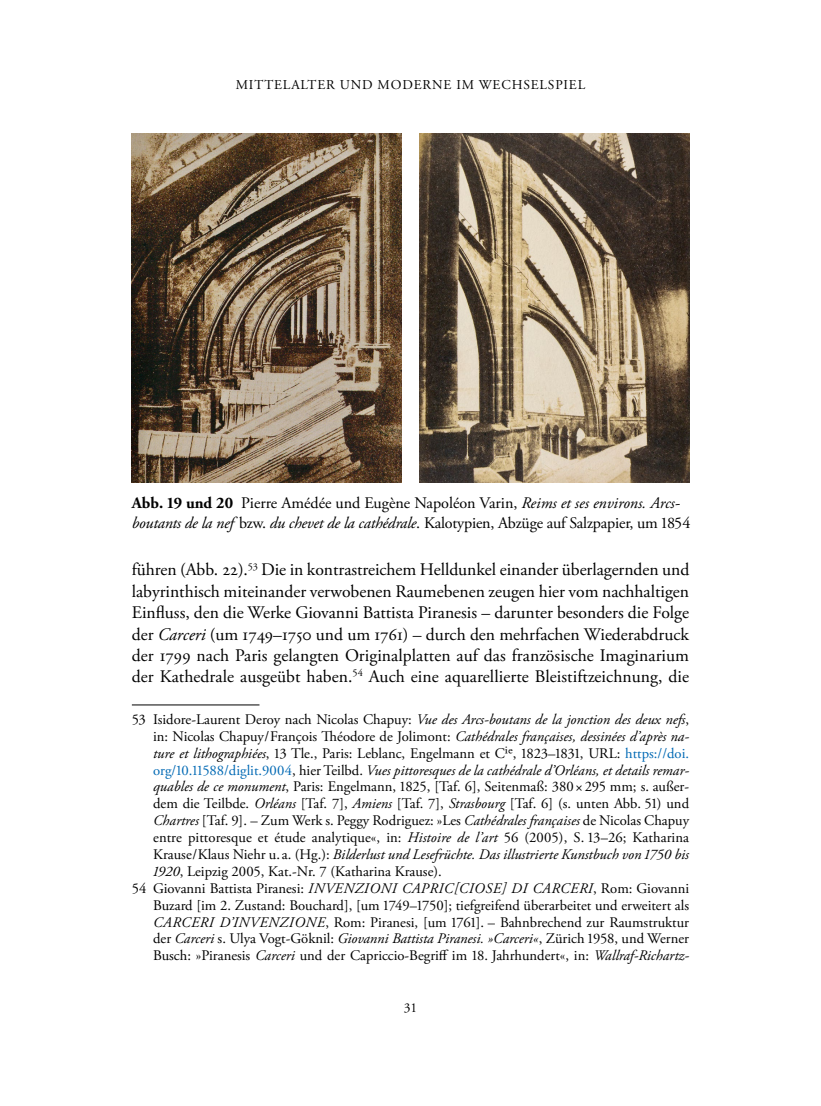
<style>
.page{position:relative;width:821px;height:1106px;background:#fff}
.page>*{position:absolute;margin:0;border:0;box-sizing:border-box;transform-origin:0 0}
.Paragraph_eingerückt{font:17.7px/21.3px "Adobe Garamond Pro";letter-spacing:.005em;color:#000;text-align:justify}
.Bildlegende{font:16.2px/19.8px "Adobe Garamond Pro";letter-spacing:-.01em;color:#000}
.Fußnote{font:14.7px/16.8px "Adobe Garamond Pro";color:#000;text-align:justify}
.KT_Rechts{font:13.5px "Adobe Garamond Pro";letter-spacing:.065em;color:#000}
.s1{font-weight:700}
.s2{font-style:italic}
.s3{color:#0069b4}
</style>
<div class="page">
<hr style="left:132px;top:704px;width:127px;height:1px;background:#000">
<img style="left:132px;top:134px;width:270px;height:349px">
<img style="left:419px;top:134px;width:270px;height:349px">
<p class="KT_Rechts" style="left:236px;top:77px;width:351px">MITTELALTER UND MODERNE IM WECHSELSPIEL</p>
<p class="Bildlegende" style="left:132px;top:494px;width:560px"><span class="s1">Abb. 19 und 20</span> Pierre Amédée und Eugène Napoléon Varin, <span class="s2">Reims et ses environs. Arcs&shy;boutants de la nef</span> bzw. <span class="s2">du chevet de la cathédrale</span>. Kalotypien, Abzüge auf Salzpapier, um 1854</p>
<p class="Paragraph_eingerückt" style="left:132px;top:560px;width:559px">führen (Abb. 22).<sup>53</sup> Die in kontrastreichem Helldunkel einander überlagernden und labyrinthisch miteinander verwobenen Raumebenen zeugen hier vom nachhaltigen Einfluss, den die Werke Giovanni Battista Piranesis – darunter besonders die Folge der <span class="s2">Carceri</span> (um 1749–1750 und um 1761) – durch den mehrfachen Wiederabdruck der 1799 nach Paris gelangten Originalplatten auf das französische Imaginarium der Kathedrale ausgeübt haben.<sup>54</sup> Auch eine aquarellierte Bleistiftzeichnung, die</p>
<p class="Fußnote" style="left:153px;top:711px;width:537px;text-indent:-21px">53 Isidore-Laurent Deroy nach Nicolas Chapuy: <span class="s2">Vue des Arcs-boutans de la jonction des deux nefs</span>, in: Nicolas Chapuy/François Théodore de Jolimont: <span class="s2">Cathédrales françaises, dessinées d’après na&shy;ture et lithographiées</span>, 13 Tle., Paris: Leblanc, Engelmann et Cie, 1823–1831, URL: <span class="s3">https://doi. org/10.11588/diglit.9004</span>, hier Teilbd. <span class="s2">Vues pittoresques de la cathédrale d’Orléans, et details remar&shy;quables de ce monument</span>, Paris: Engelmann, 1825, [Taf. 6], Seitenmaß: 380 ×295 mm; s. außer&shy;dem die Teilbde. <span class="s2">Orléans</span> [Taf. 7], <span class="s2">Amiens</span> [Taf. 7], <span class="s2">Strasbourg</span> [Taf. 6] (s. unten Abb. 51) und <span class="s2">Chartres</span> [Taf. 9]. – Zum Werk s. Peggy Rodriguez: »Les <span class="s2">Cathédrales françaises</span> de Nicolas Chapuy entre pittoresque et étude analytique«, in: <span class="s2">Histoire de l’art</span> 56 (2005), S. 13–26; Katharina Krause/Klaus Niehr u. a. (Hg.): <span class="s2">Bilderlust und Lesefrüchte. Das illustrierte Kunstbuch von 1750 bis 1920</span>, Leipzig 2005, Kat.-Nr. 7 (Katharina Krause).</p>
<p class="Fußnote" style="left:153px;top:880px;width:537px;text-indent:-21px">54 Giovanni Battista Piranesi: <span class="s2">INVENZIONI CAPRIC[CIOSE] DI CARCERI</span>, Rom: Giovanni Buzard [im 2. Zustand: Bouchard], [um 1749–1750]; tiefgreifend überarbeitet und erweitert als <span class="s2">CARCERI D’INVENZIONE</span>, Rom: Piranesi, [um 1761]. – Bahnbrechend zur Raumstruktur der <span class="s2">Carceri</span> s. Ulya Vogt-Göknil: <span class="s2">Giovanni Battista Piranesi. »Carceri«</span>, Zürich 1958, und Werner Busch: »Piranesis <span class="s2">Carceri</span> und der Capriccio-Begriff im 18. Jahrhundert«, in: <span class="s2">Wallraf-Richartz-</span></p>
<p class="KT_Rechts" style="left:404px;top:1000px;width:15px">31</p>
</div>
